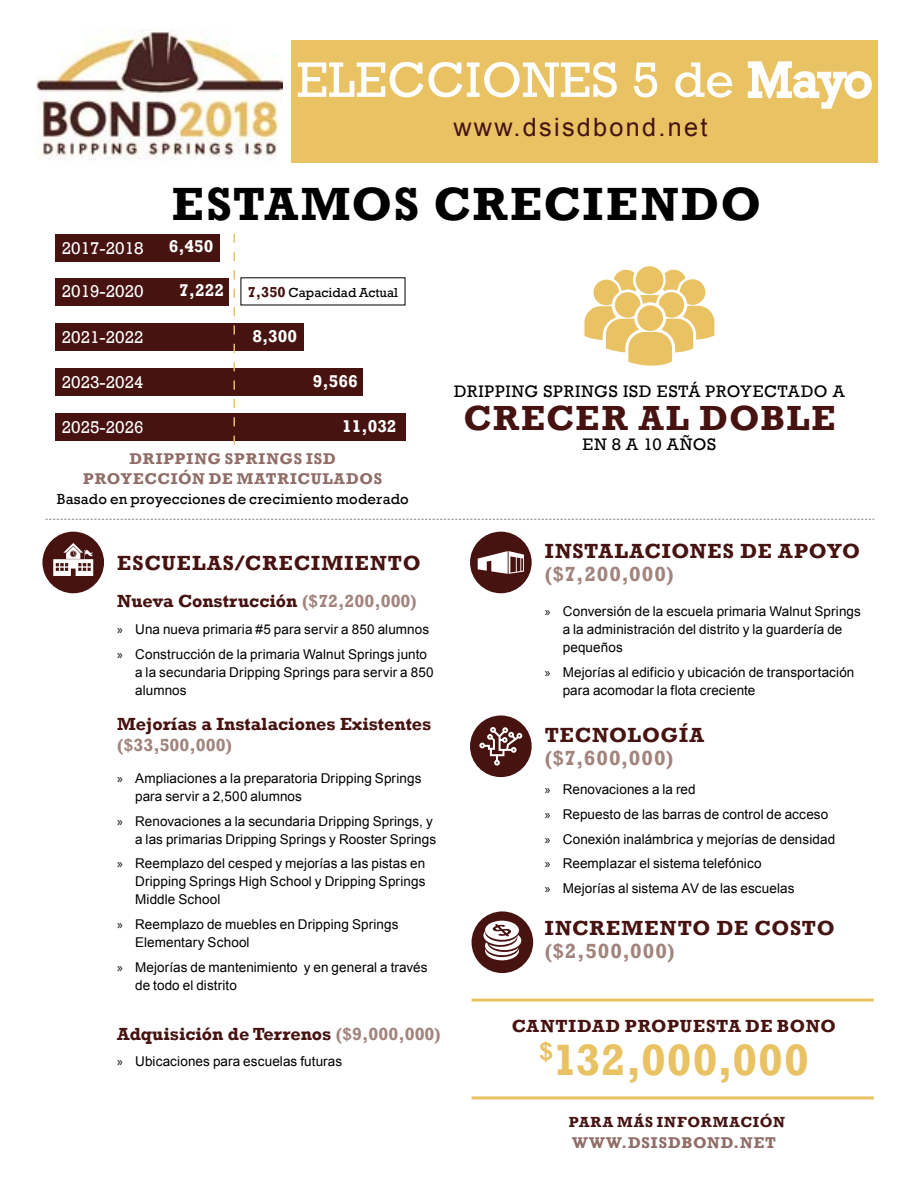
<style>
.page{position:relative;width:918px;height:1188px;background:#fff}
.page>*{position:absolute;margin:0;border:0;box-sizing:border-box;transform-origin:0 0}
.t1{font:50.55px "Rockwell";letter-spacing:.01em;color:#fff}
.t2{font:700 47.85px "Rockwell";color:#000}
.t3{font:700 45px "Rockwell";letter-spacing:.02em;color:#e9c264}
.t4{font:700 35.7px "Rockwell";color:#471311}
.t5{font:25.2px "Arial";letter-spacing:.09em;color:#471311}
.t6{font:700 21px "Rockwell";letter-spacing:.045em;color:#471311}
.t7{font:700 21px "Rockwell";letter-spacing:.05em;color:#a2847d}
.t8{font:700 18px "Rockwell";color:#471311}
.t9{font:700 18px "Rockwell";letter-spacing:.04em;color:#471311}
.t10{font:700 18px "Rockwell";color:#a2847d}
.t11{font:17.55px "Rockwell";color:#fff}
.t12{font:700 17.55px "Rockwell";color:#fff}
.t13{font:17.1px "Rockwell";letter-spacing:.045em;color:#000}
.t14{font:700 15.9px "Rockwell";letter-spacing:.06em;color:#906d66}
.t15{font:15px "Rockwell";letter-spacing:.01em;color:#000}
.t16{font:700 15px "Rockwell";letter-spacing:.06em;color:#471311}
.t17{font:13.5px/18px "Arial";letter-spacing:.005em;color:#000}
.t18{font:13.5px "Rockwell";color:#000}
.s1{font-weight:700;font-size:14.85px;color:#471311}
.s2{color:#a2847d}
.s3{font-family:"Myriad Pro"}
</style>
<div class="page">
<div style="left:42px;top:532px;width:62px;height:61px;background:#471311;border-radius:50%"></div>
<svg style="left:53px;top:543px;width:40px;height:33px"></svg>
<div style="left:470px;top:532px;width:62px;height:61px;background:#471311;border-radius:50%"></div>
<svg style="left:478px;top:551px;width:46px;height:23px"></svg>
<div style="left:470px;top:715px;width:62px;height:62px;background:#471311;border-radius:50%"></div>
<svg style="left:479px;top:727px;width:43px;height:39px"></svg>
<div style="left:472px;top:911px;width:61px;height:62px;background:#471311;border-radius:50%"></div>
<svg style="left:45px;top:519px;width:829px;height:1px"></svg>
<hr style="left:472px;top:1096px;width:402px;height:3px;background:#e9c264">
<hr style="left:472px;top:999px;width:402px;height:3px;background:#e9c264">
<svg style="left:483px;top:921px;width:38px;height:39px"></svg>
<div style="left:55px;top:413px;width:350px;height:27px;background:#471311"></div>
<div style="left:55px;top:278px;width:174px;height:27px;background:#471311"></div>
<div style="left:55px;top:234px;width:164px;height:27px;background:#471311"></div>
<div style="left:55px;top:323px;width:249px;height:27px;background:#471311"></div>
<div style="left:55px;top:368px;width:308px;height:27px;background:#471311"></div>
<svg style="left:234px;top:234px;width:1px;height:211px"></svg>
<svg style="left:636px;top:266px;width:27px;height:28px"></svg>
<svg style="left:584px;top:269px;width:130px;height:97px"></svg>
<div style="left:291px;top:40px;width:587px;height:123px;background:#e9c264"></div>
<svg style="left:747px;top:61px;width:125px;height:48px"></svg>
<img style="left:37px;top:30px;width:246px;height:130px">
<h1 class="t1" style="left:296px;top:51px;width:201px">ELECCION</h1>
<h1 class="t1" style="left:559px;top:51px;width:315px">ES 5 de Mayo</h1>
<h3 class="t5" style="left:453px;top:110px;width:256px">www.dsisdbond.net</h3>
<h2 class="t2" style="left:172px;top:175px;width:36px">ESTAMOS</h2>
<h2 class="t2" style="left:434px;top:175px;width:37px">CRECIENDO</h2>
<p class="t11" style="left:62px;top:238px;width:83px">2017-2018</p>
<p class="t12" style="left:169px;top:236px;width:46px">6,450</p>
<p class="t11" style="left:62px;top:281px;width:83px">2019-2020</p>
<p class="t12" style="left:179px;top:280px;width:46px">7,222</p>
<p class="t18" style="left:248px;top:284px;width:152px"><span class="s1">7,350</span> Capacidad Actual</p>
<p class="t11" style="left:62px;top:327px;width:83px">2021-2022</p>
<p class="t11" style="left:62px;top:372px;width:83px">2023-2024</p>
<p class="t11" style="left:62px;top:417px;width:83px">2025-2026</p>
<p class="t12" style="left:252px;top:325px;width:46px">8,300</p>
<p class="t12" style="left:313px;top:370px;width:46px">9,566</p>
<p class="t12" style="left:342px;top:415px;width:56px">11,032</p>
<p class="t13" style="left:454px;top:382px;width:312px">Dripping springs ISD ESTÁ proyectad</p>
<p class="t13" style="left:814px;top:382px;width:29px">o a</p>
<h3 class="t4" style="left:464px;top:396px;width:29px">CRECER</h3>
<h3 class="t4" style="left:639px;top:396px;width:90px">AL DOB</h3>
<h3 class="t4" style="left:787px;top:396px;width:50px">LE</h3>
<p class="t13" style="left:583px;top:434px;width:123px">En 8 a 10 AÑOS</p>
<p class="t14" style="left:130px;top:449px;width:26px">DRIPPING</p>
<p class="t14" style="left:225px;top:449px;width:22px">SPRINGS</p>
<p class="t14" style="left:306px;top:449px;width:31px">ISD</p>
<p class="t14" style="left:83px;top:469px;width:25px">PROYECCIÓN</p>
<p class="t14" style="left:209px;top:469px;width:59px">DE MATRICULADOS</p>
<p class="t15" style="left:57px;top:490px;width:353px">Basado en proyecciones de crecimiento moderado</p>
<h3 class="t6" style="left:117px;top:550px;width:305px">ESCUELAS/CRECIMIENTO</h3>
<h3 class="t8" style="left:117px;top:590px;width:301px">NUEVA CONSTRUCCIÓN <span class="s2">($72,200,000)</span></h3>
<p class="t17" style="left:117px;top:617px;width:314px;line-height:24.8px"><span class="s3">»</span> Una nueva primaria #5 para servir a 850 alumnos <span class="s3">»</span> Construcción de la primaria Walnut Springs junto</p>
<p class="t17" style="left:135px;top:663px;width:300px">a la secundaria Dripping Springs para servir a 850 alumnos</p>
<h3 class="t8" style="left:117px;top:713px;width:316px">MEJORÍAS A INSTALACIONES EXISTENTES</h3>
<h3 class="t10" style="left:117px;top:734px;width:116px">($33,500,000)</h3>
<p class="t17" style="left:135px;top:769px;width:288px;text-indent:-18px"><span class="s3">»</span> Ampliaciones a la preparatoria Dripping Springs para servir a 2,500 alumnos</p>
<p class="t17" style="left:117px;top:812px;width:321px;text-align:right"><span class="s3">»</span> Renovaciones a la secundaria Dripping Springs, y a las primarias Dripping Springs y Rooster Springs</p>
<p class="t17" style="left:135px;top:855px;width:292px;text-align:justify;text-indent:-18px"><span class="s3">»</span> Reemplazo del cesped y mejorías a las pistas en Dripping Springs High School y Dripping Springs Middle School</p>
<p class="t17" style="left:135px;top:915px;width:265px;text-indent:-18px"><span class="s3">»</span> Reemplazo de muebles en Dripping Springs<br>Elementary School</p>
<p class="t17" style="left:135px;top:958px;width:294px;text-indent:-18px"><span class="s3">»</span> Mejorías de mantenimiento y en general a través de todo el distrito</p>
<h3 class="t8" style="left:117px;top:1023px;width:325px">ADQUISICIÓN DE TERRENOS <span class="s2">($9,000,000)</span></h3>
<p class="t17" style="left:117px;top:1053px;width:227px"><span class="s3">»</span> Ubicaciones para escuelas futuras</p>
<h3 class="t6" style="left:545px;top:539px;width:317px">INSTALACIONES DE APOYO</h3>
<h3 class="t7" style="left:545px;top:561px;width:131px">($7,200,000)</h3>
<p class="t17" style="left:563px;top:602px;width:300px;text-indent:-18px"><span class="s3">»</span> Conversión de la escuela primaria Walnut Springs a la administración del distrito y la guardería de pequeños</p>
<p class="t17" style="left:563px;top:663px;width:293px;text-indent:-18px"><span class="s3">»</span> Mejorías al edificio y ubicación de transportación para acomodar la flota creciente</p>
<h3 class="t6" style="left:545px;top:723px;width:161px">TECNOLOGÍA</h3>
<h3 class="t7" style="left:545px;top:745px;width:130px">($7,600,000)</h3>
<p class="t17" style="left:545px;top:777px;width:292px;line-height:24.8px"><span class="s3">»</span> Renovaciones a la red<br><span class="s3">»</span> Repuesto de las barras de control de acceso <span class="s3">»</span> Conexión inalámbrica y mejorías de densidad <span class="s3">»</span> Reemplazar el sistema telefónico<br><span class="s3">»</span> Mejorías al sistema AV de las escuelas</p>
<h3 class="t6" style="left:545px;top:915px;width:226px">INCREMENTO DE COST</h3>
<h3 class="t6" style="left:817px;top:915px;width:19px">O</h3>
<h3 class="t7" style="left:545px;top:938px;width:132px">($2,500,000)</h3>
<h3 class="t9" style="left:512px;top:1015px;width:325px">CANTIDAD PROPUESTA DE BONO</h3>
<h3 class="t3" style="left:539px;top:1033px;width:271px"><sup>$</sup>132,000,000</h3>
<p class="t16" style="left:569px;top:1113px;width:218px">PARA MÁS INFORMACIÓN</p>
<p class="t14" style="left:572px;top:1133px;width:69px">WWW.DSISDBOND</p>
<p class="t14" style="left:734px;top:1133px;width:20px">.NET</p>
</div>
